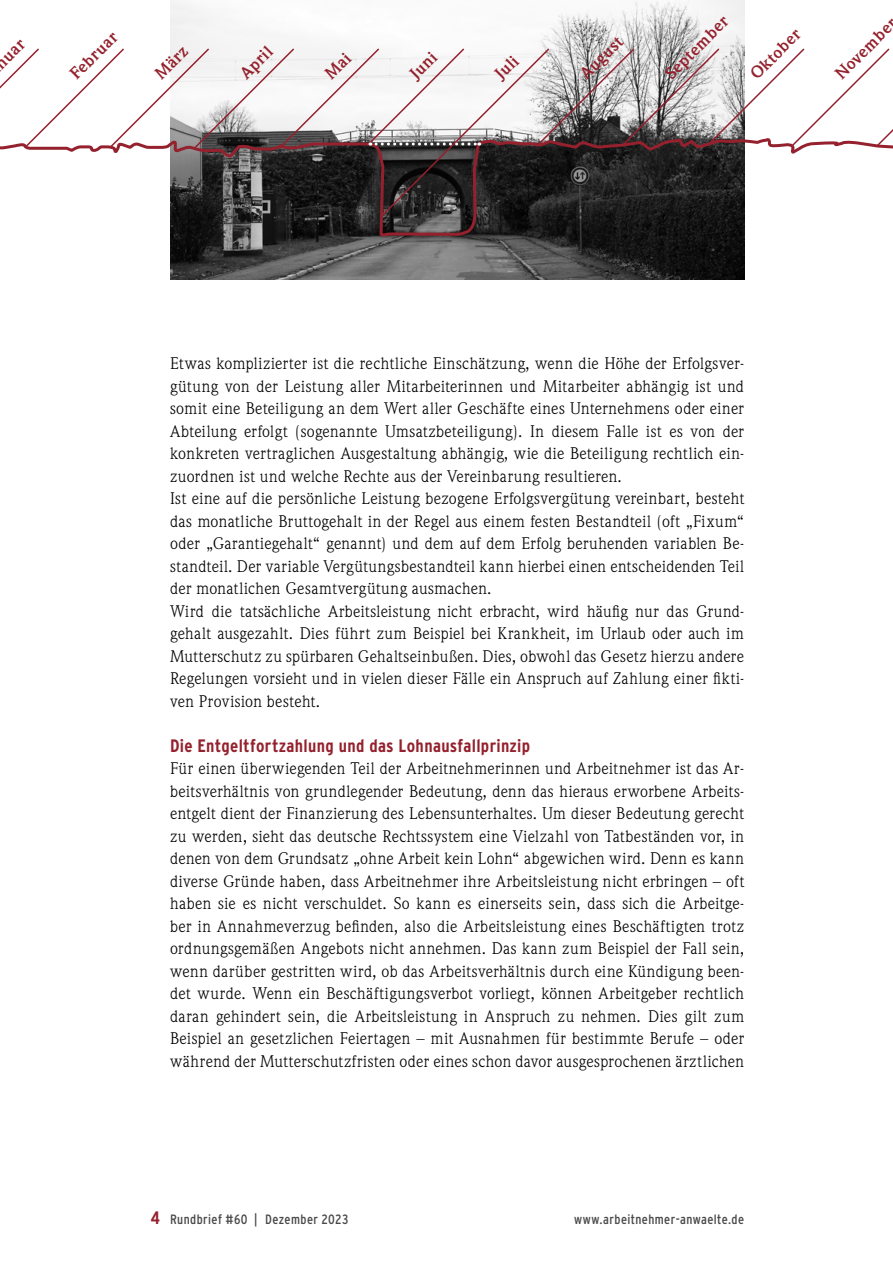
<style>
.page{position:relative;width:893px;height:1263px;background:#fff}
.page>*{position:absolute;margin:0;border:0;box-sizing:border-box;transform-origin:0 0}
.t1{font:700 condensed 18px "Interstate";letter-spacing:.015em;color:#94212d}
.t2{font:16.5px/22.5px "Weidemann";letter-spacing:.02em;color:#000}
.t3{font:700 16.5px "Weidemann";color:#94212d}
.t4{font:condensed 13.5px "Interstate";letter-spacing:.03em;color:#484848}
</style>
<div class="page">
<img style="left:170px;top:0;width:574px;height:279px">
<svg style="left:170px;top:219px;width:575px;height:21px;background:#282525"></svg>
<svg style="left:0;top:47px;width:893px;height:172px"></svg>
<p class="t3" style="left:-9px;top:59px;width:36px;rotate:-45deg">nuar</p>
<p class="t3" style="left:66px;top:69px;width:61px;rotate:-45deg">Februar</p>
<p class="t3" style="left:151px;top:69px;width:41px;rotate:-45deg">März</p>
<p class="t3" style="left:236px;top:69px;width:40px;rotate:-45deg">April</p>
<p class="t3" style="left:406px;top:69px;width:32px;rotate:-45deg">Juni</p>
<p class="t3" style="left:491px;top:69px;width:27px;rotate:-45deg">Juli</p>
<p class="t3" style="left:576px;top:69px;width:54px;rotate:-45deg">August</p>
<p class="t3" style="left:661px;top:69px;width:83px;rotate:-45deg">September</p>
<p class="t3" style="left:746px;top:69px;width:65px;rotate:-45deg">Oktober</p>
<p class="t3" style="left:831px;top:69px;width:80px;rotate:-45deg">November</p>
<p class="t2" style="left:170px;top:352px;width:576px">Etwas komplizierter ist die rechtliche Einschätzung, wenn die Höhe der Erfolgsver&shy;gütung von der Leistung aller Mitarbeiterinnen und Mitarbeiter abhängig ist und somit eine Beteiligung an dem Wert aller Geschäfte eines Unternehmens oder einer Abteilung erfolgt (sogenannte Umsatzbeteiligung). In diesem Falle ist es von der konkreten vertraglichen Ausgestaltung abhängig, wie die Beteiligung rechtlich ein&shy;zuordnen ist und welche Rechte aus der Vereinbarung resultieren.<br>Ist eine auf die persönliche Leistung bezogene Erfolgsvergütung vereinbart, besteht das monatliche Bruttogehalt in der Regel aus einem festen Bestandteil (oft „Fixum“ oder „Garantiegehalt“ genannt) und dem auf dem Erfolg beruhenden variablen Be&shy;standteil. Der variable Vergütungsbestandteil kann hierbei einen entscheidenden Teil der monatlichen Gesamtvergütung ausmachen.<br>Wird die tatsächliche Arbeitsleistung nicht erbracht, wird häufig nur das Grund&shy;gehalt ausgezahlt. Dies führt zum Beispiel bei Krankheit, im Urlaub oder auch im Mutterschutz zu spürbaren Gehaltseinbußen. Dies, obwohl das Gesetz hierzu andere Regelungen vorsieht und in vielen dieser Fälle ein Anspruch auf Zahlung einer fikti&shy;ven Provision besteht.</p>
<p class="t1" style="left:170px;top:735px;width:362px">Die Entgeltfortzahlung und das Lohnausfallprinzip</p>
<p class="t2" style="left:170px;top:757px;width:576px;text-align:justify">Für einen überwiegenden Teil der Arbeitnehmerinnen und Arbeitnehmer ist das Ar&shy;beitsverhältnis von grundlegender Bedeutung, denn das hieraus erworbene Arbeits&shy;entgelt dient der Finanzierung des Lebensunterhaltes. Um dieser Bedeutung gerecht zu werden, sieht das deutsche Rechtssystem eine Vielzahl von Tatbeständen vor, in denen von dem Grundsatz „ohne Arbeit kein Lohn“ abgewichen wird. Denn es kann diverse Gründe haben, dass Arbeitnehmer ihre Arbeitsleistung nicht erbringen – oft haben sie es nicht verschuldet. So kann es einerseits sein, dass sich die Arbeitge&shy;ber in Annahmeverzug befinden, also die Arbeitsleistung eines Beschäftigten trotz ordnungsgemäßen Angebots nicht annehmen. Das kann zum Beispiel der Fall sein, wenn darüber gestritten wird, ob das Arbeitsverhältnis durch eine Kündigung been&shy;det wurde. Wenn ein Beschäftigungsverbot vorliegt, können Arbeitgeber rechtlich daran gehindert sein, die Arbeitsleistung in Anspruch zu nehmen. Dies gilt zum Beispiel an gesetzlichen Feiertagen – mit Ausnahmen für bestimmte Berufe – oder während der Mutterschutzfristen oder eines schon davor ausgesprochenen ärztlichen</p>
<p class="t1" style="left:151px;top:1208px;width:11px">4</p>
<p class="t4" style="left:170px;top:1212px;width:180px">Rundbrief #60 | Dezember 2023</p>
<p class="t4" style="left:574px;top:1212px;width:172px">www.arbeitnehmer-anwaelte.de</p>
</div>
